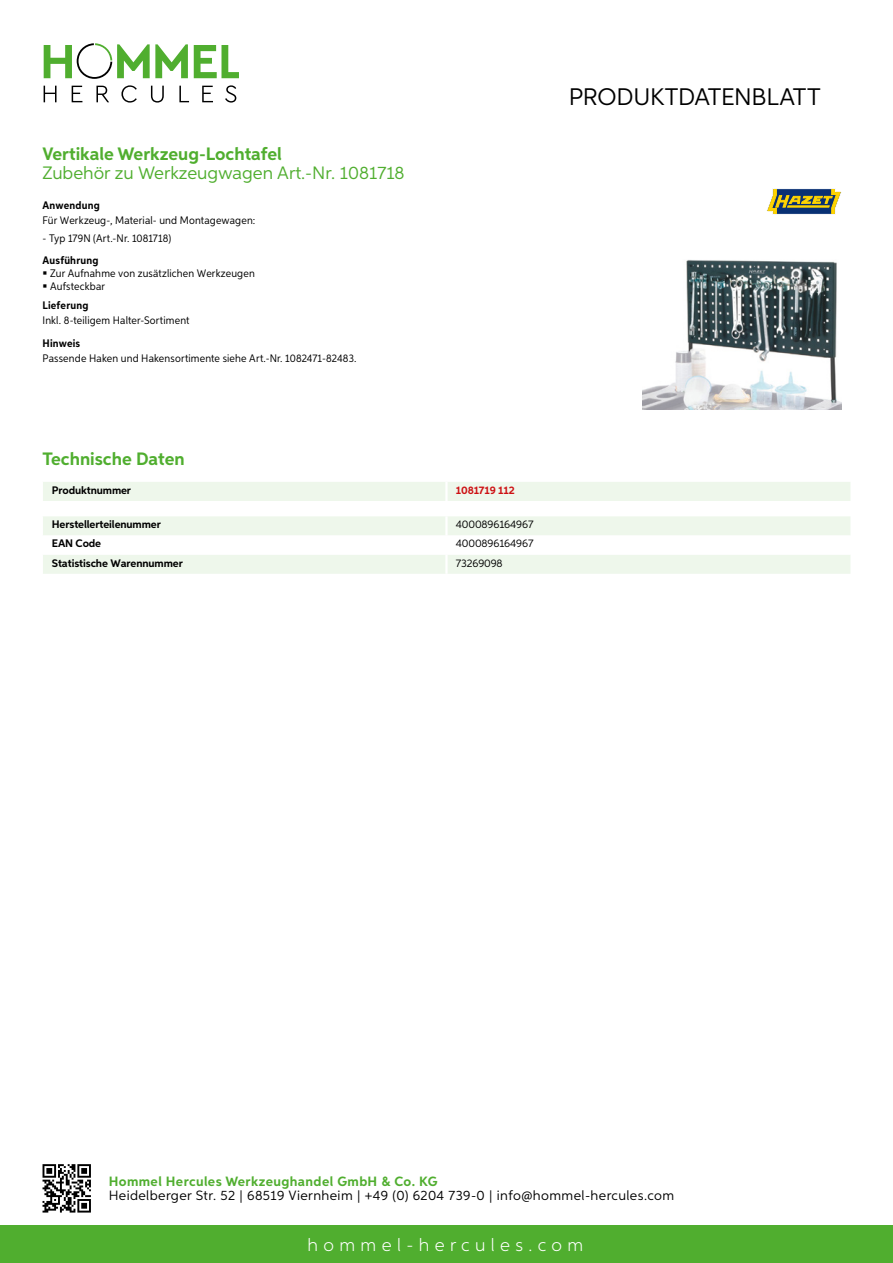
<style>
.page{position:relative;width:893px;height:1263px;background:#fff}
.page>*{position:absolute;margin:0;border:0;box-sizing:border-box;transform-origin:0 0}
.t1{font:24px "Aspira";letter-spacing:-.01em;color:#000}
.t2{font:700 18px "Aspira";color:#50ae2f}
.t3{font:18px "Aspira";color:#50ae2f}
.t4{font:300 18px "Aspira";letter-spacing:.3em;color:#fff}
.t5{font:13.5px "Aspira";letter-spacing:.03em;color:#000}
.t6{font:700 13.5px "Aspira";letter-spacing:.03em;color:#50ae2f}
.t7{font:10.95px/12.8px "Aspira Nar";letter-spacing:.015em;color:#000}
.t8{font:700 10.95px "Aspira";letter-spacing:-.01em;color:#000}
.t9{font:700 10.95px "Aspira Nar";letter-spacing:.02em;color:#000}
.t10{font:10.95px "Aspira";letter-spacing:-.01em;color:#000}
.t11{font:700 10.95px "Aspira";letter-spacing:-.01em;color:#cd1013}
</style>
<div class="page">
<div style="left:0;top:1226px;width:893px;height:37px;background:#50ae2f"></div>
<svg style="left:43px;top:1164px;width:48px;height:48px"></svg>
<svg style="left:194px;top:45px;width:45px;height:33px"></svg>
<svg style="left:44px;top:43px;width:144px;height:36px"></svg>
<svg style="left:44px;top:86px;width:13px;height:16px"></svg>
<svg style="left:72px;top:86px;width:10px;height:16px"></svg>
<svg style="left:96px;top:86px;width:13px;height:16px"></svg>
<svg style="left:121px;top:85px;width:16px;height:18px"></svg>
<svg style="left:151px;top:86px;width:13px;height:17px"></svg>
<svg style="left:179px;top:86px;width:10px;height:16px"></svg>
<svg style="left:202px;top:86px;width:11px;height:16px"></svg>
<svg style="left:225px;top:85px;width:11px;height:18px"></svg>
<div style="left:43px;top:482px;width:807px;height:19px;background:#eef7eb"></div>
<hr style="left:445px;top:482px;width:3px;height:19px;background:#fff">
<svg style="left:43px;top:516px;width:807px;height:58px"></svg>
<hr style="left:445px;top:555px;width:3px;height:19px;background:#fff">
<img style="left:643px;top:260px;width:199px;height:149px">
<svg style="left:767px;top:188px;width:75px;height:26px;background:#818763"></svg>
<h2 class="t2" style="left:43px;top:142px;width:241px">Vertikale Werkzeug-Lochtafel</h2>
<h2 class="t3" style="left:43px;top:162px;width:364px">Zubehör zu Werkzeugwagen Art.-N r. 1081718</h2>
<p class="t9" style="left:43px;top:199px;width:59px">Anwendung</p>
<p class="t7" style="left:43px;top:214px;width:214px">Für Werkzeug-, Material- und Montagewagen:</p>
<p class="t7" style="left:43px;top:232px;width:130px">- Typ 179N (Art.-Nr. 1081718)</p>
<p class="t9" style="left:43px;top:254px;width:58px">Ausführung</p>
<p class="t7" style="left:50px;top:267px;width:206px">Zur Aufnahme von zusätzlichen Werkzeugen<br>Aufsteckbar</p>
<p class="t9" style="left:43px;top:298px;width:47px">Lieferung</p>
<p class="t7" style="left:43px;top:314px;width:148px">Inkl. 8-teiligem Halter-Sortiment</p>
<p class="t9" style="left:43px;top:337px;width:39px">Hinweis</p>
<p class="t7" style="left:43px;top:352px;width:315px">Passende Haken und Hakensortimente siehe Art.-Nr. 1082471-82483.</p>
<h2 class="t2" style="left:43px;top:448px;width:144px">Technische Daten</h2>
<p class="t8" style="left:52px;top:483px;width:81px">Produktnummer</p>
<p class="t11" style="left:456px;top:483px;width:60px">1081719 112</p>
<p class="t8" style="left:52px;top:518px;width:111px">Herstellerteilenummer</p>
<p class="t10" style="left:456px;top:518px;width:79px">4000896164967</p>
<p class="t8" style="left:52px;top:537px;width:51px">EAN Code</p>
<p class="t10" style="left:456px;top:537px;width:79px">4000896164967</p>
<p class="t8" style="left:52px;top:556px;width:132px">Statistische Warennummer</p>
<p class="t10" style="left:456px;top:556px;width:48px">73269098</p>
<h1 class="t1" style="left:569px;top:82px;width:253px">Produktdatenblatt</h1>
<p class="t6" style="left:109px;top:1172px;width:330px">Hommel Hercules Werkzeughandel GmbH &amp; Co. KG</p>
<p class="t5" style="left:109px;top:1187px;width:567px">Heidelberger Str. 52 | 68519 Viernheim | +49 (0) 6204 739-0 | info@hommel-hercules.com</p>
<h2 class="t4" style="left:307px;top:1234px;width:277px">hommel-hercules.com</h2>
</div>
